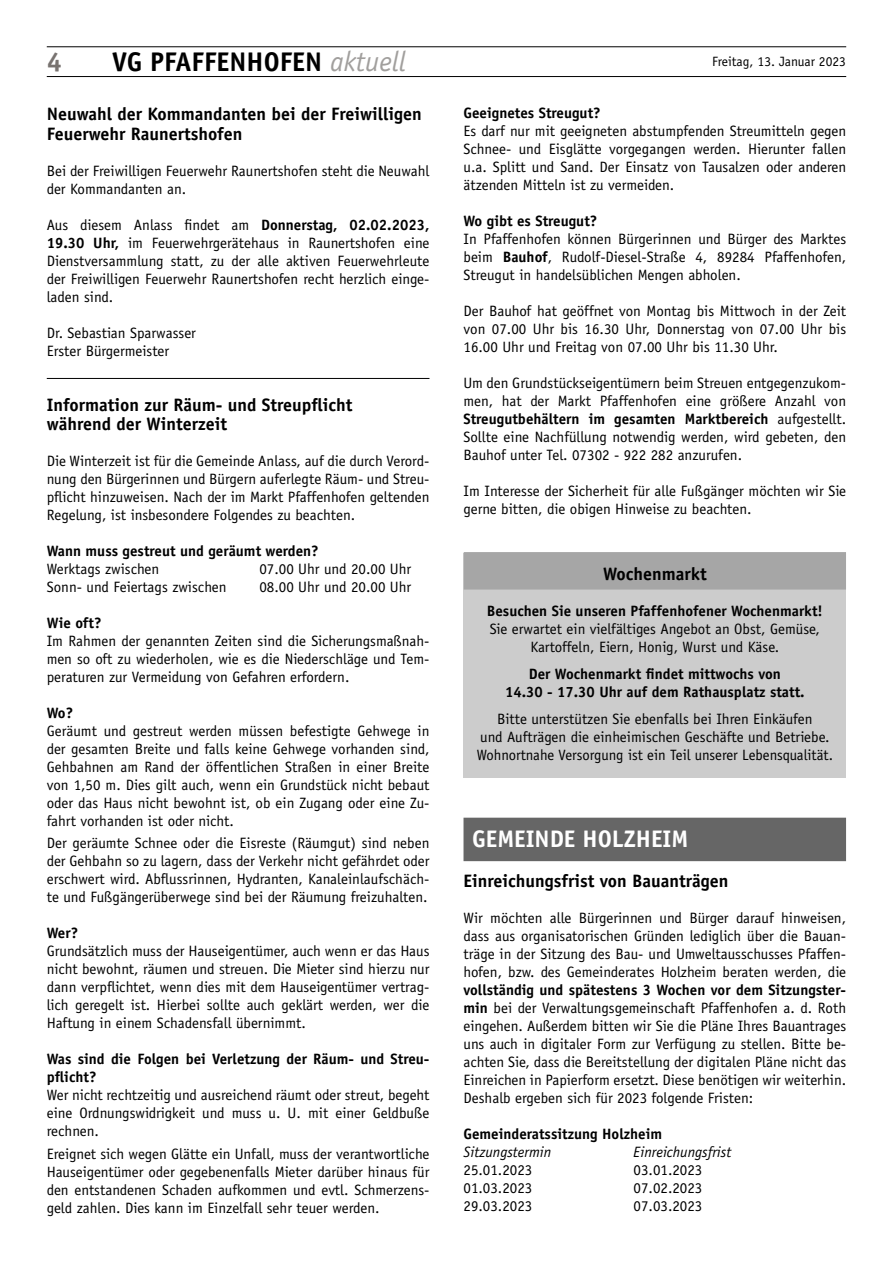
<style>
.page{position:relative;width:893px;height:1263px;background:#fff}
.page>*{position:absolute;margin:0;border:0;box-sizing:border-box;transform-origin:0 0}
.t1{font:700 27px "Officina Sans";color:#000}
.t2{font:700 27px "Officina Sans";color:#787370}
.t3{font:700 24px "Officina Sans";color:#fff}
.t4{font:700 18px/19.5px "Officina Sans";color:#000}
.t5{font:15px/18px "Officina Sans";color:#000;text-align:justify}
.t6{font:700 15px/18px "Officina Sans";color:#000;text-align:center}
.t7{font:italic 15px "Officina Sans";color:#000}
.t8{font:13.5px "Officina Sans";color:#000}
.s1{font-weight:400;font-style:italic;font-size:28.35px;color:#a19f9d}
.s2{font-weight:700}
</style>
<div class="page">
<hr style="left:47px;top:76px;width:799px;height:1px;background:#000">
<hr style="left:47px;top:47px;width:799px;height:1px;background:#000">
<div style="left:464px;top:553px;width:382px;height:224px;background:#ccc"></div>
<div style="left:464px;top:552px;width:382px;height:37px;background:#a6a6a6"></div>
<div style="left:463px;top:818px;width:383px;height:43px;background:#666"></div>
<hr style="left:47px;top:378px;width:382px;height:1px;background:#000">
<h1 class="t2" style="left:47px;top:45px;width:17px">4</h1>
<h1 class="t1" style="left:112px;top:45px;width:295px">VG PFAFFENHOFEN <span class="s1">aktuell</span></h1>
<p class="t8" style="left:712px;top:53px;width:135px">Freitag, 13. Januar 2023</p>
<p class="t6" style="left:463px;top:104px;width:139px">Geeignetes Streugut?</p>
<p class="t5" style="left:463px;top:122px;width:384px">Es darf nur mit geeigneten abstumpfenden Streumitteln gegen Schnee- und Eisglätte vorgegangen werden. Hierunter fallen u.a. Splitt und Sand. Der Einsatz von Tausalzen oder anderen ätzenden Mitteln ist zu vermeiden.</p>
<p class="t6" style="left:463px;top:212px;width:135px">Wo gibt es Streugut?</p>
<p class="t5" style="left:463px;top:230px;width:384px">In Pfaffenhofen können Bürgerinnen und Bürger des Marktes beim <span class="s2">Bauhof</span>, Rudolf-Diesel-Straße 4, 89284 Pfaffenhofen, Streugut in handelsüblichen Mengen abholen.</p>
<p class="t5" style="left:463px;top:302px;width:384px">Der Bauhof hat geöffnet von Montag bis Mittwoch in der Zeit von 07.00 Uhr bis 16.30 Uhr, Donnerstag von 07.00 Uhr bis 16.00 Uhr und Freitag von 07.00 Uhr bis 11.30 Uhr.</p>
<p class="t5" style="left:463px;top:374px;width:384px">Um den Grundstückseigentümern beim Streuen entgegenzukom&shy;men, hat der Markt Pfaffenhofen eine größere Anzahl von <span class="s2">Streugutbehältern im gesamten Marktbereich</span> aufgestellt.<br>Sollte eine Nachfüllung notwendig werden, wird gebeten, den Bauhof unter Tel. 07302 - 922 282 anzurufen.</p>
<p class="t5" style="left:463px;top:482px;width:384px">Im Interesse der Sicherheit für alle Fußgänger möchten wir Sie gerne bitten, die obigen Hinweise zu beachten.</p>
<p class="t4" style="left:47px;top:104px;width:377px">Neuwahl der Kommandanten bei der Freiwilligen<br>Feuerwehr Raunertshofen</p>
<p class="t5" style="left:47px;top:162px;width:384px">Bei der Freiwilligen Feuerwehr Raunertshofen steht die Neuwahl der Kommandanten an.</p>
<p class="t5" style="left:47px;top:216px;width:384px">Aus diesem Anlass findet am <span class="s2">Donnerstag, 02.02.2023, 19.30 Uhr,</span> im Feuerwehrgerätehaus in Raunertshofen eine Dienstversammlung statt, zu der alle aktiven Feuerwehrleute der Freiwilligen Feuerwehr Raunertshofen recht herzlich einge&shy;laden sind.</p>
<p class="t5" style="left:47px;top:324px;width:151px">Dr. Sebastian Sparwasser<br>Erster Bürgermeister</p>
<p class="t4" style="left:47px;top:394px;width:307px">Information zur Räum- und Streupflicht während der Winterzeit</p>
<p class="t5" style="left:47px;top:452px;width:384px">Die Winterzeit ist für die Gemeinde Anlass, auf die durch Verord&shy;nung den Bürgerinnen und Bürgern auferlegte Räum- und Streu&shy;pflicht hinzuweisen. Nach der im Markt Pfaffenhofen geltenden Regelung, ist insbesondere Folgendes zu beachten.</p>
<p class="t6" style="left:47px;top:542px;width:273px">Wann muss gestreut und geräumt werden?</p>
<p class="t5" style="left:47px;top:560px;width:114px">Werktags zwischen</p>
<p class="t5" style="left:259px;top:560px;width:153px">07.00 Uhr und 20.00 Uhr</p>
<p class="t5" style="left:47px;top:578px;width:181px">Sonn- und Feiertags zwischen</p>
<p class="t5" style="left:259px;top:578px;width:153px">08.00 Uhr und 20.00 Uhr</p>
<p class="t6" style="left:47px;top:614px;width:56px">Wie oft?</p>
<p class="t5" style="left:47px;top:632px;width:384px">Im Rahmen der genannten Zeiten sind die Sicherungsmaßnah&shy;men so oft zu wiederholen, wie es die Niederschläge und Tem&shy;peraturen zur Vermeidung von Gefahren erfordern.</p>
<p class="t6" style="left:47px;top:704px;width:28px">Wo?</p>
<p class="t5" style="left:47px;top:722px;width:384px">Geräumt und gestreut werden müssen befestigte Gehwege in der gesamten Breite und falls keine Gehwege vorhanden sind, Gehbahnen am Rand der öffentlichen Straßen in einer Breite von 1,50 m. Dies gilt auch, wenn ein Grundstück nicht bebaut oder das Haus nicht bewohnt ist, ob ein Zugang oder eine Zu&shy;fahrt vorhanden ist oder nicht.</p>
<p class="t5" style="left:47px;top:834px;width:384px">Der geräumte Schnee oder die Eisreste (Räumgut) sind neben der Gehbahn so zu lagern, dass der Verkehr nicht gefährdet oder erschwert wird. Abflussrinnen, Hydranten, Kanaleinlaufschäch&shy;te und Fußgängerüberwege sind bei der Räumung freizuhalten.</p>
<p class="t6" style="left:47px;top:924px;width:33px">Wer?</p>
<p class="t5" style="left:47px;top:942px;width:384px">Grundsätzlich muss der Hauseigentümer, auch wenn er das Haus nicht bewohnt, räumen und streuen. Die Mieter sind hierzu nur dann verpflichtet, wenn dies mit dem Hauseigentümer vertrag&shy;lich geregelt ist. Hierbei sollte auch geklärt werden, wer die Haftung in einem Schadensfall übernimmt.</p>
<p class="t6" style="left:47px;top:1050px;width:384px;text-align:left">Was sind die Folgen bei Verletzung der Räum- und Streu&shy;pflicht?</p>
<p class="t5" style="left:47px;top:1086px;width:384px">Wer nicht rechtzeitig und ausreichend räumt oder streut, begeht eine Ordnungswidrigkeit und muss u. U. mit einer Geldbuße rechnen.</p>
<p class="t5" style="left:47px;top:1144px;width:384px">Ereignet sich wegen Glätte ein Unfall, muss der verantwortliche Hauseigentümer oder gegebenenfalls Mieter darüber hinaus für den entstandenen Schaden aufkommen und evtl. Schmerzens&shy;geld zahlen. Dies kann im Einzelfall sehr teuer werden.</p>
<p class="t4" style="left:603px;top:564px;width:105px">Wochenmarkt</p>
<p class="t6" style="left:487px;top:601px;width:338px">Besuchen Sie unseren Pfaffenhofener Wochenmarkt!</p>
<p class="t5" style="left:490px;top:620px;width:332px;text-align:center">Sie erwartet ein vielfältiges Angebot an Obst, Gemüse,<br>Kartoffeln, Eiern, Honig, Wurst und Käse.</p>
<p class="t6" style="left:505px;top:664px;width:301px">Der Wochenmarkt findet mittwochs von<br>14.30 - 17.30 Uhr auf dem Rathausplatz statt.</p>
<p class="t5" style="left:477px;top:709px;width:358px;text-align:center">Bitte unterstützen Sie ebenfalls bei Ihren Einkäufen<br>und Aufträgen die einheimischen Geschäfte und Betriebe.<br>Wohnortnahe Versorgung ist ein Teil unserer Lebensqualität.</p>
<h2 class="t3" style="left:472px;top:824px;width:218px">GEMEINDE HOLZHEIM</h2>
<p class="t4" style="left:463px;top:871px;width:266px">Einreichungsfrist von Bauanträgen</p>
<p class="t5" style="left:463px;top:909px;width:384px">Wir möchten alle Bürgerinnen und Bürger darauf hinweisen, dass aus organisatorischen Gründen lediglich über die Bauan&shy;träge in der Sitzung des Bau- und Umweltausschusses Pfaffen&shy;hofen, bzw. des Gemeinderates Holzheim beraten werden, die</p>
<p class="t5" style="left:463px;top:981px;width:384px"><span class="s2">vollständig und spätestens 3 Wochen vor dem Sitzungster&shy;min</span> bei der Verwaltungsgemeinschaft Pfaffenhofen a. d. Roth eingehen. Außerdem bitten wir Sie die Pläne Ihres Bauantrages uns auch in digitaler Form zur Verfügung zu stellen. Bitte be&shy;achten Sie, dass die Bereitstellung der digitalen Pläne nicht das Einreichen in Papierform ersetzt. Diese benötigen wir weiterhin.<br>Deshalb ergeben sich für 2023 folgende Fristen:</p>
<p class="t6" style="left:463px;top:1125px;width:200px">Gemeinderatssitzung Holzheim</p>
<p class="t7" style="left:463px;top:1143px;width:89px">Sitzungstermin</p>
<p class="t7" style="left:634px;top:1143px;width:99px">Einreichungsfrist</p>
<p class="t5" style="left:463px;top:1161px;width:70px">25.01.2023</p>
<p class="t5" style="left:634px;top:1161px;width:70px">03.01.2023</p>
<p class="t5" style="left:463px;top:1179px;width:70px">01.03.2023</p>
<p class="t5" style="left:634px;top:1179px;width:70px">07.02.2023</p>
<p class="t5" style="left:463px;top:1197px;width:70px">29.03.2023</p>
<p class="t5" style="left:634px;top:1197px;width:70px">07.03.2023</p>
</div>
